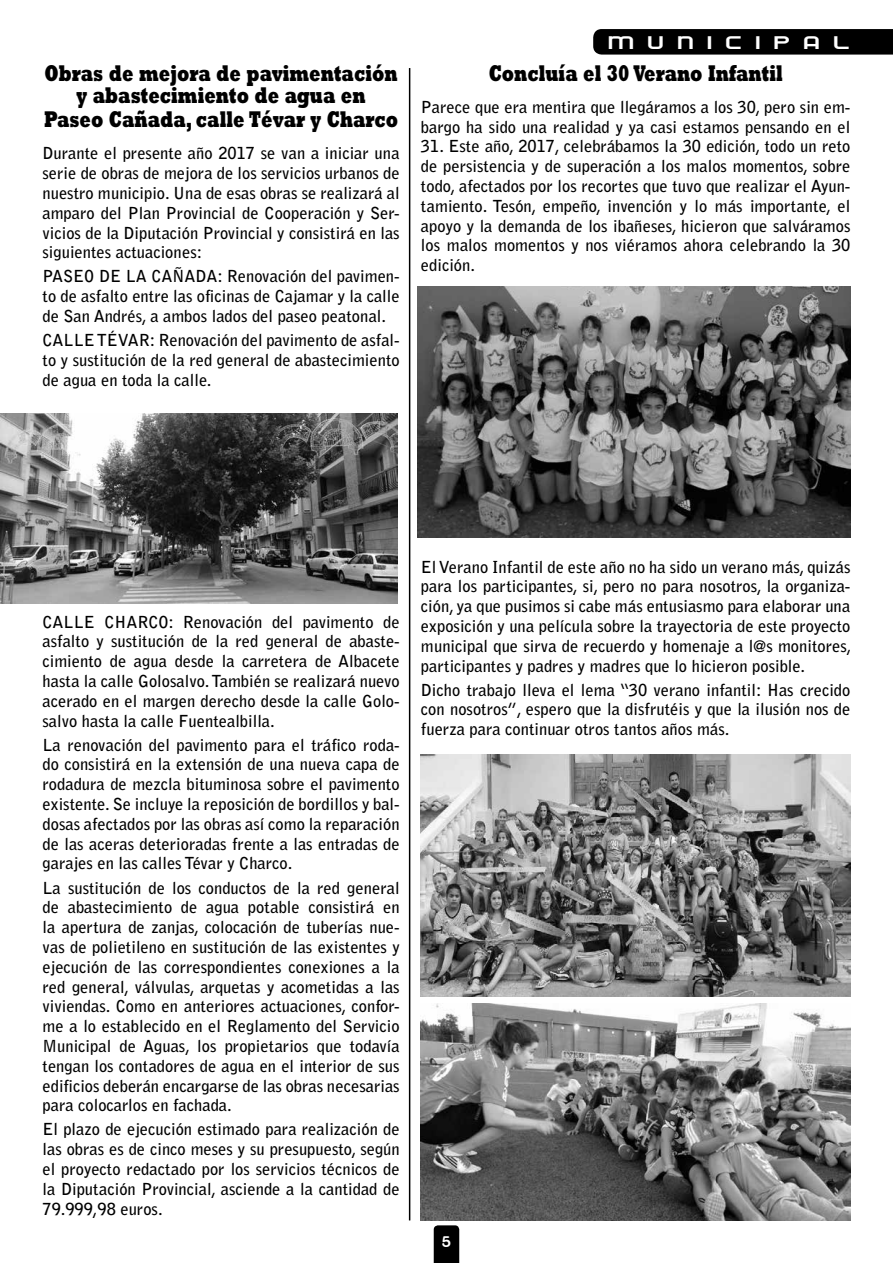
<style>
.page{position:relative;width:893px;height:1263px;background:#fff}
.page>*{position:absolute;margin:0;border:0;box-sizing:border-box;transform-origin:0 0}
.t1{font:24.75px "Empire Builder Document";letter-spacing:.37em;color:#fff;scale:1.27 1}
.t2{font:800 23.1px/23.2px "Rockwell";color:#000;text-align:center;scale:.71 1}
.t3{font:700 16.5px/19.8px "Bell Gothic Std";color:#000;text-align:justify}
.t4{font:700 13.5px "Rocko FLF";color:#fff}
</style>
<div class="page">
<svg style="left:593px;top:29px;width:300px;height:26px;background:#050505"></svg>
<svg style="left:434px;top:1225px;width:25px;height:38px"></svg>
<img style="left:421px;top:755px;width:429px;height:241px">
<img style="left:421px;top:1003px;width:429px;height:217px">
<img style="left:417px;top:286px;width:433px;height:252px">
<img style="left:0;top:413px;width:398px;height:190px">
<hr style="left:409px;top:68px;width:1px;height:1152px;background:#000">
<h2 class="t2" style="left:44px;top:61px;width:500px">Obras de mejora de pavimentación y abastecimiento de agua en<br>Paseo Cañada, calle Tévar y Charco</h2>
<p class="t3" style="left:43px;top:144px;width:359px">Durante el presente año 2017 se van a iniciar una serie de obras de mejora de los servicios urbanos de nuestro municipio. Una de esas obras se realizará al amparo del Plan Provincial de Cooperación y Ser&shy;vicios de la Diputación Provincial y consistirá en las siguientes actuaciones:</p>
<p class="t3" style="left:43px;top:267px;width:359px">PASEO DE LA CAÑADA: Renovación del pavimen&shy;to de asfalto entre las oficinas de Cajamar y la calle de San Andrés, a ambos lados del paseo peatonal.</p>
<p class="t3" style="left:43px;top:330px;width:359px">CALLE TÉVAR: Renovación del pavimento de asfal&shy;to y sustitución de la red general de abastecimiento de agua en toda la calle.</p>
<h1 class="t1" style="left:607px;top:28px;width:193px">municipal</h1>
<h2 class="t2" style="left:489px;top:61px;width:416px">Concluía el 30 Verano Infantil</h2>
<p class="t3" style="left:421px;top:97px;width:431px">Parece que era mentira que llegáramos a los 30, pero sin em&shy;bargo ha sido una realidad y ya casi estamos pensando en el</p>
<p class="t3" style="left:421px;top:137px;width:431px">31. Este año, 2017, celebrábamos la 30 edición, todo un reto de persistencia y de superación a los malos momentos, sobre todo, afectados por los recortes que tuvo que realizar el Ayun&shy;tamiento. Tesón, empeño, invención y lo más importante, el apoyo y la demanda de los ibañeses, hicieron que salváramos los malos momentos y nos viéramos ahora celebrando la 30 edición.</p>
<p class="t3" style="left:43px;top:612px;width:359px">CALLE CHARCO: Renovación del pavimento de asfalto y sustitución de la red general de abaste&shy;cimiento de agua desde la carretera de Albacete hasta la calle Golosalvo. También se realizará nuevo acerado en el margen derecho desde la calle Golo&shy;salvo hasta la calle Fuentealbilla.</p>
<p class="t3" style="left:43px;top:735px;width:359px">La renovación del pavimento para el tráfico roda&shy;do consistirá en la extensión de una nueva capa de rodadura de mezcla bituminosa sobre el pavimento existente. Se incluye la reposición de bordillos y bal&shy;dosas afectados por las obras así como la reparación de las aceras deterioradas frente a las entradas de garajes en las calles Tévar y Charco.</p>
<p class="t3" style="left:43px;top:878px;width:359px">La sustitución de los conductos de la red general de abastecimiento de agua potable consistirá en la apertura de zanjas, colocación de tuberías nue&shy;vas de polietileno en sustitución de las existentes y ejecución de las correspondientes conexiones a la red general, válvulas, arquetas y acometidas a las viviendas. Como en anteriores actuaciones, confor&shy;me a lo establecido en el Reglamento del Servicio Municipal de Aguas, los propietarios que todavía tengan los contadores de agua en el interior de sus edificios deberán encargarse de las obras necesarias para colocarlos en fachada.</p>
<p class="t3" style="left:43px;top:1119px;width:359px">El plazo de ejecución estimado para realización de las obras es de cinco meses y su presupuesto, según el proyecto redactado por los servicios técnicos de la Diputación Provincial, asciende a la cantidad de 79.999,98 euros.</p>
<p class="t3" style="left:421px;top:557px;width:432px">El Verano Infantil de este año no ha sido un verano más, quizás para los participantes, si, pero no para nosotros, la organiza&shy;ción, ya que pusimos si cabe más entusiasmo para elaborar una exposición y una película sobre la trayectoria de este proyecto municipal que sirva de recuerdo y homenaje a l@s monitores, participantes y padres y madres que lo hicieron posible.</p>
<p class="t3" style="left:421px;top:680px;width:431px">Dicho trabajo lleva el lema “30 verano infantil: Has crecido con nosotros”, espero que la disfrutéis y que la ilusión nos de fuerza para continuar otros tantos años más.</p>
<p class="t4" style="left:442px;top:1233px;width:10px">5</p>
</div>
